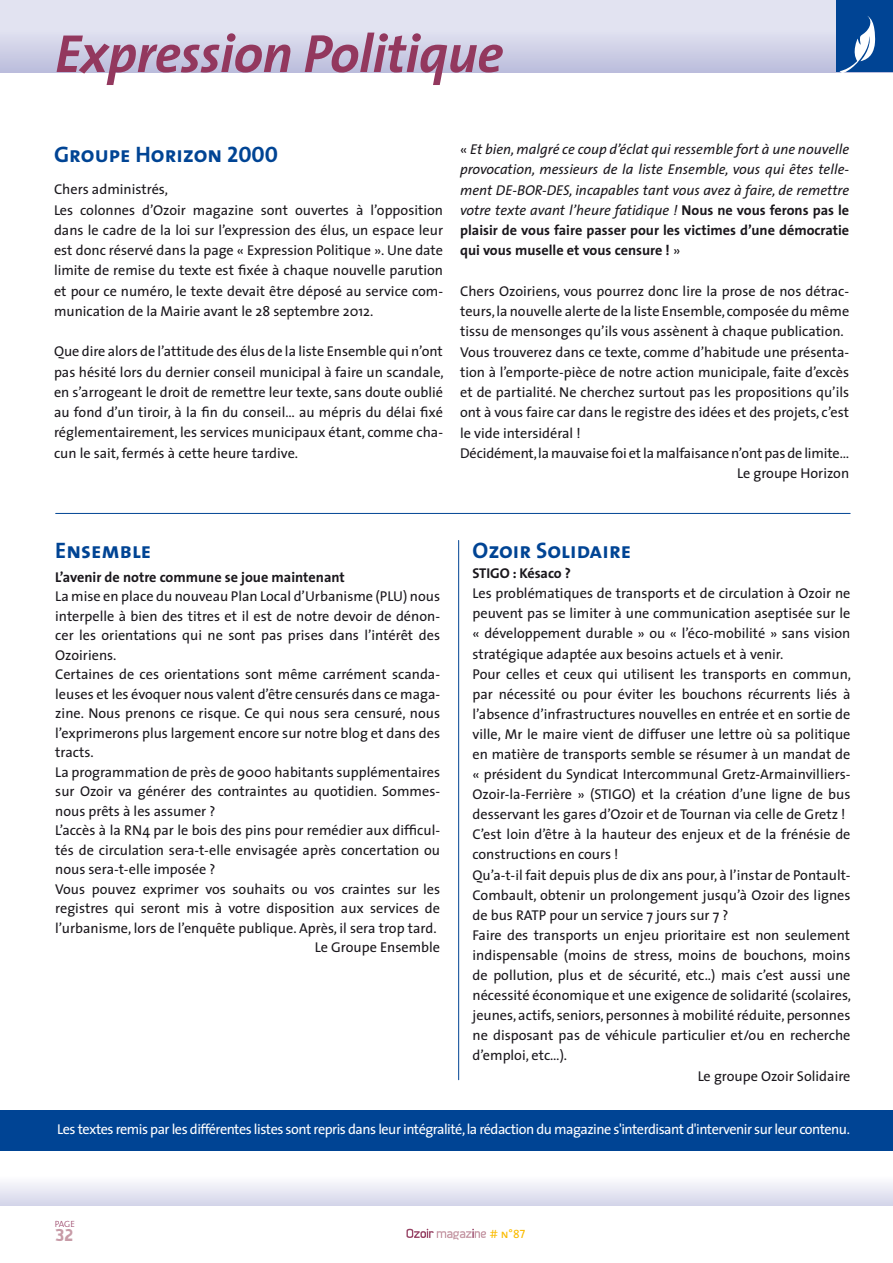
<style>
.page{position:relative;width:893px;height:1263px;background:#fff}
.page>*{position:absolute;margin:0;border:0;box-sizing:border-box;transform-origin:0 0}
.t1{font:italic 700 54px "The Sans";letter-spacing:-.01em;color:#93385e}
.t2{font:24px "Gladatur Rum";color:#c79ba7}
.t3{font:22.5px "The Sans Bold Caps";color:#004494}
.t4{font:14.25px/20.2px "The Sans";color:#1a171c}
.t5{font:italic 14.25px/20.2px "The Sans";color:#1a171c;text-align:justify}
.t6{font:14.25px "The Sans";letter-spacing:-.035em;color:#fff}
.t7{font:700 14.25px "The Sans";color:#1a171c}
.t8{font:12px "The Sans Caps";color:#fabb00}
.t9{font:9px "The Sans Light Caps";color:#93385e}
.s1{font-style:normal}
.s2{font-weight:700;font-style:normal}
</style>
<div class="page">
<div style="left:0;top:0;width:893px;height:72px;background:#e2e3f1"></div>
<div style="left:0;top:19px;width:893px;height:53px;background:linear-gradient(to bottom,#e8e9f4,#bcbedd)"></div>
<svg style="left:0;top:1183px;width:893px;height:22px"></svg>
<svg style="left:406px;top:1229px;width:80px;height:11px"></svg>
<div style="left:0;top:1110px;width:893px;height:41px;background:#004494"></div>
<div style="left:837px;top:0;width:56px;height:71px;background:#004494"></div>
<svg style="left:839px;top:16px;width:36px;height:57px"></svg>
<hr style="left:56px;top:513px;width:794px;height:1px;background:#004494">
<hr style="left:458px;top:540px;width:1px;height:540px;background:#004494">
<h1 class="t1" style="left:55px;top:9px;width:450px">Expression Politique</h1>
<h3 class="t3" style="left:54px;top:136px;width:226px">Groupe Horizon 2000</h3>
<p class="t4" style="left:54px;top:179px;width:391px">Chers administrés,<br>Les colonnes d’Ozoir magazine sont ouvertes à l’opposition dans le cadre de la loi sur l’expression des élus, un espace leur est donc réservé dans la page « Expression Politique ». Une date limite de remise du texte est fixée à chaque nouvelle parution et pour ce numéro, le texte devait être déposé au service com&shy;munication de la Mairie avant le 28 septembre 2012.</p>
<p class="t4" style="left:54px;top:341px;width:391px;text-align:justify">Que dire alors de l’attitude des élus de la liste Ensemble qui n’ont pas hésité lors du dernier conseil municipal à faire un scandale, en s’arrogeant le droit de remettre leur texte, sans doute oublié au fond d’un tiroir, à la fin du conseil… au mépris du délai fixé réglementairement, les services municipaux étant, comme cha&shy;cun le sait, fermés à cette heure tardive.</p>
<p class="t5" style="left:460px;top:139px;width:391px"><span class="s1">«</span> Et bien, malgré ce coup d’éclat qui ressemble fort à une nouvelle provocation, messieurs de la liste Ensemble, vous qui êtes telle&shy;ment DE-BOR-DES, incapables tant vous avez à faire, de remettre votre texte avant l’heure fatidique ! <span class="s2">Nous ne vous ferons pas le plaisir de vous faire passer pour les victimes d’une démocratie qui vous muselle et vous censure !</span> <span class="s1">»</span></p>
<p class="t4" style="left:460px;top:280px;width:391px">Chers Ozoiriens, vous pourrez donc lire la prose de nos détrac-</p>
<p class="t4" style="left:460px;top:301px;width:391px">teurs, la nouvelle alerte de la liste Ensemble, composée du même</p>
<p class="t4" style="left:460px;top:321px;width:385px">tissu de mensonges qu’ils vous assènent à chaque publication.</p>
<p class="t4" style="left:460px;top:341px;width:391px">Vous trouverez dans ce texte, comme d’habitude une présenta-</p>
<p class="t4" style="left:460px;top:361px;width:391px">tion à l’emporte-pièce de notre action municipale, faite d’excès</p>
<p class="t4" style="left:460px;top:382px;width:391px">et de partialité. Ne cherchez surtout pas les propositions qu’ils</p>
<p class="t4" style="left:460px;top:402px;width:390px">ont à vous faire car dans le registre des idées et des projets, c’est</p>
<p class="t4" style="left:460px;top:422px;width:122px">le vide intersidéral !</p>
<p class="t4" style="left:460px;top:442px;width:391px">Décidément, la mauvaise foi et la malfaisance n’ont pas de limite…</p>
<p class="t4" style="left:737px;top:463px;width:113px">Le groupe Horizon</p>
<h3 class="t3" style="left:55px;top:532px;width:98px">Ensemble</h3>
<p class="t7" style="left:55px;top:565px;width:291px">L’avenir de notre commune se joue maintenant</p>
<p class="t4" style="left:55px;top:586px;width:386px">La mise en place du nouveau Plan Local d’Urbanisme (PLU) nous</p>
<p class="t4" style="left:55px;top:605px;width:386px">interpelle à bien des titres et il est de notre devoir de dénon-</p>
<p class="t4" style="left:55px;top:625px;width:386px">cer les orientations qui ne sont pas prises dans l’intérêt des</p>
<p class="t4" style="left:55px;top:644px;width:63px">Ozoiriens.</p>
<p class="t4" style="left:55px;top:664px;width:386px">Certaines de ces orientations sont même carrément scanda-</p>
<p class="t4" style="left:55px;top:683px;width:386px">leuses et les évoquer nous valent d’être censurés dans ce maga-</p>
<p class="t4" style="left:55px;top:703px;width:386px">zine. Nous prenons ce risque. Ce qui nous sera censuré, nous</p>
<p class="t4" style="left:55px;top:722px;width:386px">l’exprimerons plus largement encore sur notre blog et dans des</p>
<p class="t4" style="left:55px;top:742px;width:40px">tracts.</p>
<p class="t4" style="left:55px;top:761px;width:386px">La programmation de près de 9000 habitants supplémentaires</p>
<p class="t4" style="left:55px;top:781px;width:386px">sur Ozoir va générer des contraintes au quotidien. Sommes-</p>
<p class="t4" style="left:55px;top:800px;width:162px">nous prêts à les assumer ?</p>
<p class="t4" style="left:55px;top:820px;width:386px">L’accès à la RN4 par le bois des pins pour remédier aux difficul-</p>
<p class="t4" style="left:55px;top:839px;width:386px">tés de circulation sera-t-elle envisagée après concertation ou</p>
<p class="t4" style="left:55px;top:859px;width:162px">nous sera-t-elle imposée ?</p>
<p class="t4" style="left:55px;top:878px;width:386px">Vous pouvez exprimer vos souhaits ou vos craintes sur les</p>
<p class="t4" style="left:55px;top:898px;width:386px">registres qui seront mis à votre disposition aux services de</p>
<p class="t4" style="left:55px;top:917px;width:383px">l’urbanisme, lors de l’enquête publique. Après, il sera trop tard.</p>
<p class="t4" style="left:315px;top:937px;width:127px">Le Groupe Ensemble</p>
<h3 class="t3" style="left:472px;top:532px;width:160px">Ozoir Solidaire</h3>
<p class="t7" style="left:472px;top:561px;width:100px">STIGO : Késaco ?</p>
<p class="t4" style="left:472px;top:583px;width:379px">Les problématiques de transports et de circulation à Ozoir ne</p>
<p class="t4" style="left:472px;top:603px;width:379px">peuvent pas se limiter à une communication aseptisée sur le</p>
<p class="t4" style="left:472px;top:623px;width:379px">« développement durable » ou « l’éco-mobilité » sans vision</p>
<p class="t4" style="left:472px;top:643px;width:312px">stratégique adaptée aux besoins actuels et à venir.</p>
<p class="t4" style="left:472px;top:663px;width:380px">Pour celles et ceux qui utilisent les transports en commun,</p>
<p class="t4" style="left:472px;top:683px;width:379px">par nécessité ou pour éviter les bouchons récurrents liés à</p>
<p class="t4" style="left:472px;top:703px;width:379px">l’absence d’infrastructures nouvelles en entrée et en sortie de</p>
<p class="t4" style="left:472px;top:723px;width:379px">ville, Mr le maire vient de diffuser une lettre où sa politique</p>
<p class="t4" style="left:472px;top:744px;width:379px">en matière de transports semble se résumer à un mandat de</p>
<p class="t4" style="left:472px;top:764px;width:379px">« président du Syndicat Intercommunal Gretz-Armainvilliers-</p>
<p class="t4" style="left:472px;top:784px;width:379px">Ozoir-la-Ferrière » (STIGO) et la création d’une ligne de bus</p>
<p class="t4" style="left:472px;top:804px;width:374px">desservant les gares d’Ozoir et de Tournan via celle de Gretz !</p>
<p class="t4" style="left:472px;top:824px;width:379px">C’est loin d’être à la hauteur des enjeux et de la frénésie de</p>
<p class="t4" style="left:472px;top:844px;width:148px">constructions en cours !</p>
<p class="t4" style="left:472px;top:864px;width:379px">Qu’a-t-il fait depuis plus de dix ans pour, à l’instar de Pontault-</p>
<p class="t4" style="left:472px;top:884px;width:379px">Combault, obtenir un prolongement jusqu’à Ozoir des lignes</p>
<p class="t4" style="left:472px;top:904px;width:257px">de bus RATP pour un service 7 jours sur 7 ?</p>
<p class="t4" style="left:472px;top:924px;width:379px">Faire des transports un enjeu prioritaire est non seulement</p>
<p class="t4" style="left:472px;top:944px;width:379px">indispensable (moins de stress, moins de bouchons, moins</p>
<p class="t4" style="left:472px;top:965px;width:379px">de pollution, plus et de sécurité, etc..) mais c’est aussi une</p>
<p class="t4" style="left:472px;top:985px;width:380px">nécessité économique et une exigence de solidarité (scolaires,</p>
<p class="t4" style="left:472px;top:1005px;width:379px">jeunes, actifs, seniors, personnes à mobilité réduite, personnes</p>
<p class="t4" style="left:472px;top:1025px;width:379px">ne disposant pas de véhicule particulier et/ou en recherche</p>
<p class="t4" style="left:472px;top:1045px;width:96px">d’emploi, etc…).</p>
<p class="t4" style="left:698px;top:1065px;width:154px">Le groupe Ozoir Solidaire</p>
<p class="t6" style="left:57px;top:1117px;width:794px">Les textes remis par les différentes listes sont repris dans leur intégralité, la rédaction du magazine s'interdisant d'intervenir sur leur contenu.</p>
<p class="t9" style="left:55px;top:1217px;width:22px">Page</p>
<h2 class="t2" style="left:56px;top:1221px;width:19px">32</h2>
<p class="t8" style="left:490px;top:1224px;width:37px"># n°87</p>
</div>
